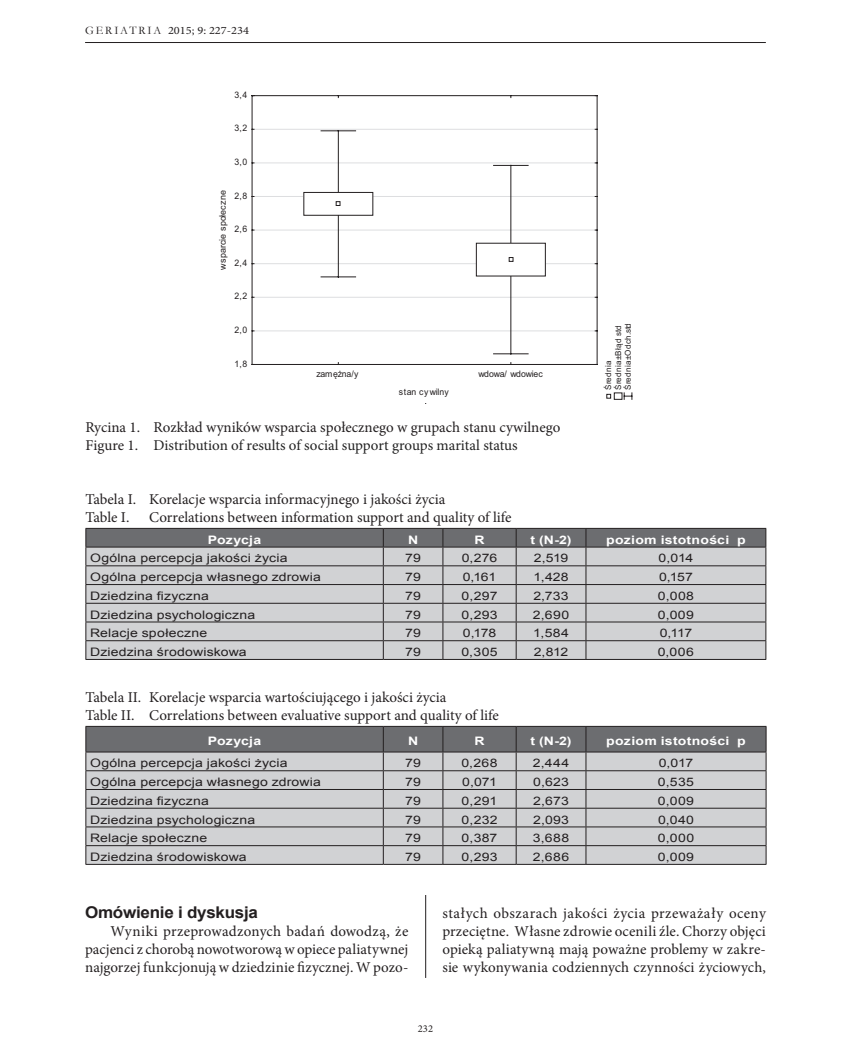
<style>
.page{position:relative;width:851px;height:1063px;background:#fff}
.page>*{position:absolute;margin:0;border:0;box-sizing:border-box;transform-origin:0 0}
.Podtytul{font:700 16.2px "Arial";letter-spacing:-.015em;color:#231f20;scale:1.05 1}
.Main{font:15px/18px "Minion Pro";letter-spacing:.005em;color:#231f20;text-align:justify}
.Naglowek_tabeli{font:15px "Minion Pro";color:#231f20}
.Pod_rysunkiem{font:15px "Minion Pro";color:#231f20}
.Pod_rysunkiem-2{font:15px "Minion Pro";letter-spacing:-.005em;color:#222}
.Tabela{font:11.7px "Arial";letter-spacing:.015em;color:#231f20;scale:1.2 1}
.Tabela-2{font:700 11.7px "Arial";letter-spacing:.02em;color:#fff;scale:1.2 1}
.t1{font:11.25px "Minion Pro";color:#231f20;scale:1.1 1}
.t2{font:10.5px "Minion Pro";color:#231f20}
.t3{font:9px "Arial";color:#231f20}
.t4{font:8.1px/9.9px "Arial";letter-spacing:.04em;color:#231f20}
.s1{font-family:"Garamond";font-size:11.55px}
.s2{color:#231f20}
</style>
<div class="page">
<hr style="left:425px;top:85px;width:1px;height:893px;background:#231f20">
<hr style="left:85px;top:42px;width:680px;height:1px;background:#231f20">
<div style="left:85px;top:483px;width:681px;height:411px;background:#fff"></div>
<svg style="left:85px;top:528px;width:681px;height:131px;background:#b8b9bb"></svg>
<hr style="left:85px;top:659px;width:298px;height:1px;background:#231f20">
<hr style="left:383px;top:659px;width:60px;height:1px;background:#231f20">
<hr style="left:443px;top:659px;width:73px;height:1px;background:#231f20">
<hr style="left:516px;top:659px;width:70px;height:1px;background:#231f20">
<hr style="left:586px;top:659px;width:180px;height:1px;background:#231f20">
<hr style="left:85px;top:864px;width:298px;height:1px;background:#231f20">
<hr style="left:383px;top:864px;width:60px;height:1px;background:#231f20">
<hr style="left:443px;top:864px;width:73px;height:1px;background:#231f20">
<hr style="left:516px;top:864px;width:70px;height:1px;background:#231f20">
<hr style="left:586px;top:864px;width:180px;height:1px;background:#231f20">
<svg style="left:85px;top:726px;width:681px;height:138px;background:#b5b6b8"></svg>
<hr style="left:85px;top:752px;width:298px;height:1px;background:#231f20">
<hr style="left:383px;top:752px;width:60px;height:1px;background:#231f20">
<hr style="left:443px;top:752px;width:73px;height:1px;background:#231f20">
<hr style="left:516px;top:752px;width:70px;height:1px;background:#231f20">
<hr style="left:586px;top:752px;width:180px;height:1px;background:#231f20">
<div style="left:212px;top:85px;width:425px;height:318px;background:#fff"></div>
<svg style="left:606px;top:394px;width:5px;height:5px"></svg>
<div style="left:613px;top:392px;width:9px;height:8px;background:#fff;border:1px solid #231f20"></div>
<svg style="left:623px;top:393px;width:9px;height:6px"></svg>
<hr style="left:252px;top:331px;width:345px;height:1px;background:#dddee0">
<hr style="left:252px;top:297px;width:345px;height:1px;background:#dddee0">
<hr style="left:252px;top:263px;width:345px;height:1px;background:#dddee0">
<hr style="left:252px;top:230px;width:345px;height:1px;background:#dddee0">
<hr style="left:252px;top:196px;width:345px;height:1px;background:#dddee0">
<hr style="left:252px;top:163px;width:345px;height:1px;background:#dddee0">
<hr style="left:252px;top:129px;width:345px;height:1px;background:#dddee0">
<hr style="left:338px;top:131px;width:1px;height:146px;background:#231f20">
<svg style="left:321px;top:130px;width:34px;height:1px"></svg>
<svg style="left:303px;top:164px;width:226px;height:191px"></svg>
<svg style="left:321px;top:201px;width:225px;height:76px"></svg>
<hr style="left:252px;top:364px;width:345px;height:1px;background:#231f20">
<hr style="left:252px;top:95px;width:345px;height:1px;background:#231f20">
<hr style="left:251px;top:96px;width:1px;height:268px;background:#231f20">
<hr style="left:596px;top:96px;width:1px;height:268px;background:#231f20">
<div style="left:85px;top:404px;width:681px;height:79px;background:#fff"></div>
<p class="t1" style="left:85px;top:23px;width:150px"><span class="s1">G E RI AT RI A</span> 2015; 9: 227-234</p>
<p class="t3" style="left:234px;top:89px;width:14px">3,4</p>
<p class="t3" style="left:234px;top:122px;width:14px">3,2</p>
<p class="t3" style="left:234px;top:156px;width:14px">3,0</p>
<p class="t3" style="left:217px;top:270px;width:81px;rotate:-90deg">wsparcie społeczne</p>
<p class="t3" style="left:234px;top:190px;width:14px">2,8</p>
<p class="t3" style="left:234px;top:223px;width:14px">2,6</p>
<p class="t3" style="left:234px;top:257px;width:14px">2,4</p>
<p class="t3" style="left:234px;top:290px;width:14px">2,2</p>
<p class="t3" style="left:234px;top:324px;width:14px">2,0</p>
<p class="t3" style="left:234px;top:358px;width:14px">1,8</p>
<p class="t3" style="left:316px;top:368px;width:44px">zamężna/y</p>
<p class="t3" style="left:478px;top:368px;width:66px">wdowa/ wdowiec</p>
<p class="t3" style="left:399px;top:386px;width:51px">stan cy wilny</p>
<p class="Pod_rysunkiem" style="left:85px;top:417px;width:476px">Rycina 1. Rozkład wyników wsparcia społecznego w grupach stanu cywilnego</p>
<p class="Pod_rysunkiem-2" style="left:85px;top:435px;width:433px"><span class="s2">Figure 1.</span> Distribution of results of social support groups marital status</p>
<p class="t4" style="left:603px;top:390px;width:69px;rotate:-90deg">Średnia<br>Średnia±Błąd std<br>Średnia±Odch.std</p>
<p class="Naglowek_tabeli" style="left:85px;top:489px;width:361px">Tabela I. Korelacje wsparcia informacyjnego i jakości życia</p>
<p class="Naglowek_tabeli" style="left:85px;top:507px;width:45px">Table I.</p>
<p class="Naglowek_tabeli" style="left:149px;top:507px;width:364px">Correlations between information support and quality of life</p>
<p class="Tabela-2" style="left:208px;top:532px;width:46px">Pozycja</p>
<p class="Tabela-2" style="left:408px;top:532px;width:10px">N</p>
<p class="Tabela-2" style="left:474px;top:532px;width:10px">R</p>
<p class="Tabela-2" style="left:530px;top:532px;width:36px">t (N-2)</p>
<p class="Tabela-2" style="left:606px;top:532px;width:118px">poziom istotności p</p>
<p class="Tabela" style="left:90px;top:551px;width:166px">Ogólna percepcja jakości życia</p>
<p class="Tabela" style="left:405px;top:551px;width:15px">79</p>
<p class="Tabela" style="left:461px;top:551px;width:31px">0,276</p>
<p class="Tabela" style="left:533px;top:551px;width:30px">2,519</p>
<p class="Tabela" style="left:658px;top:551px;width:30px">0,014</p>
<p class="Tabela" style="left:90px;top:569px;width:194px">Ogólna percepcja własnego zdrowia</p>
<p class="Tabela" style="left:405px;top:569px;width:15px">79</p>
<p class="Tabela" style="left:462px;top:569px;width:30px">0,161</p>
<p class="Tabela" style="left:533px;top:569px;width:31px">1,428</p>
<p class="Tabela" style="left:659px;top:569px;width:30px">0,157</p>
<p class="Tabela" style="left:90px;top:588px;width:100px">Dziedzina fizyczna</p>
<p class="Tabela" style="left:405px;top:588px;width:15px">79</p>
<p class="Tabela" style="left:461px;top:588px;width:31px">0,297</p>
<p class="Tabela" style="left:533px;top:588px;width:31px">2,733</p>
<p class="Tabela" style="left:657px;top:588px;width:32px">0,008</p>
<p class="Tabela" style="left:90px;top:607px;width:139px">Dziedzina psychologiczna</p>
<p class="Tabela" style="left:405px;top:607px;width:15px">79</p>
<p class="Tabela" style="left:461px;top:607px;width:32px">0,293</p>
<p class="Tabela" style="left:533px;top:607px;width:32px">2,690</p>
<p class="Tabela" style="left:657px;top:607px;width:32px">0,009</p>
<p class="Tabela" style="left:90px;top:626px;width:99px">Relacje społeczne</p>
<p class="Tabela" style="left:405px;top:626px;width:15px">79</p>
<p class="Tabela" style="left:462px;top:626px;width:29px">0,178</p>
<p class="Tabela" style="left:533px;top:626px;width:31px">1,584</p>
<p class="Tabela" style="left:659px;top:626px;width:29px">0,117</p>
<p class="Tabela" style="left:90px;top:644px;width:132px">Dziedzina środowiskowa</p>
<p class="Tabela" style="left:405px;top:644px;width:15px">79</p>
<p class="Tabela" style="left:461px;top:644px;width:32px">0,305</p>
<p class="Tabela" style="left:533px;top:644px;width:30px">2,812</p>
<p class="Tabela" style="left:657px;top:644px;width:32px">0,006</p>
<p class="Naglowek_tabeli" style="left:85px;top:687px;width:362px">Tabela II. Korelacje wsparcia wartościującego i jakości życia</p>
<p class="Naglowek_tabeli" style="left:85px;top:705px;width:415px">Table II. Correlations between evaluative support and quality of life</p>
<p class="Tabela-2" style="left:208px;top:733px;width:46px">Pozycja</p>
<p class="Tabela-2" style="left:408px;top:733px;width:10px">N</p>
<p class="Tabela-2" style="left:474px;top:733px;width:10px">R</p>
<p class="Tabela-2" style="left:530px;top:733px;width:36px">t (N-2)</p>
<p class="Tabela-2" style="left:606px;top:733px;width:118px">poziom istotności p</p>
<p class="Tabela" style="left:90px;top:756px;width:166px">Ogólna percepcja jakości życia</p>
<p class="Tabela" style="left:405px;top:756px;width:15px">79</p>
<p class="Tabela" style="left:461px;top:756px;width:32px">0,268</p>
<p class="Tabela" style="left:532px;top:756px;width:32px">2,444</p>
<p class="Tabela" style="left:658px;top:756px;width:30px">0,017</p>
<p class="Tabela" style="left:90px;top:774px;width:194px">Ogólna percepcja własnego zdrowia</p>
<p class="Tabela" style="left:405px;top:774px;width:15px">79</p>
<p class="Tabela" style="left:462px;top:774px;width:30px">0,071</p>
<p class="Tabela" style="left:533px;top:774px;width:31px">0,623</p>
<p class="Tabela" style="left:658px;top:774px;width:32px">0,535</p>
<p class="Tabela" style="left:90px;top:793px;width:100px">Dziedzina fizyczna</p>
<p class="Tabela" style="left:405px;top:793px;width:15px">79</p>
<p class="Tabela" style="left:461px;top:793px;width:31px">0,291</p>
<p class="Tabela" style="left:533px;top:793px;width:31px">2,673</p>
<p class="Tabela" style="left:657px;top:793px;width:32px">0,009</p>
<p class="Tabela" style="left:90px;top:812px;width:139px">Dziedzina psychologiczna</p>
<p class="Tabela" style="left:405px;top:812px;width:15px">79</p>
<p class="Tabela" style="left:461px;top:812px;width:31px">0,232</p>
<p class="Tabela" style="left:533px;top:812px;width:31px">2,093</p>
<p class="Tabela" style="left:658px;top:812px;width:32px">0,040</p>
<p class="Tabela" style="left:90px;top:830px;width:99px">Relacje społeczne</p>
<p class="Tabela" style="left:405px;top:830px;width:15px">79</p>
<p class="Tabela" style="left:461px;top:830px;width:31px">0,387</p>
<p class="Tabela" style="left:533px;top:830px;width:32px">3,688</p>
<p class="Tabela" style="left:657px;top:830px;width:32px">0,000</p>
<p class="Tabela" style="left:90px;top:849px;width:132px">Dziedzina środowiskowa</p>
<p class="Tabela" style="left:405px;top:849px;width:15px">79</p>
<p class="Tabela" style="left:461px;top:849px;width:32px">0,293</p>
<p class="Tabela" style="left:533px;top:849px;width:32px">2,686</p>
<p class="Tabela" style="left:657px;top:849px;width:32px">0,009</p>
<p class="Podtytul" style="left:85px;top:902px;width:166px">Omówienie i dyskusja</p>
<p class="Main" style="left:85px;top:922px;width:325px;text-indent:26px">Wyniki przeprowadzonych badań dowodzą, że pacjenci z chorobą nowotworową w opiece paliatywnej najgorzej funkcjonują w dziedzinie fizycznej. W pozo-</p>
<p class="Main" style="left:442px;top:904px;width:325px">stałych obszarach jakości życia przeważały oceny przeciętne. Własne zdrowie ocenili źle. Chorzy objęci opieką paliatywną mają poważne problemy w zakre&shy;sie wykonywania codziennych czynności życiowych,</p>
<p class="t2" style="left:418px;top:1022px;width:17px">232</p>
</div>
